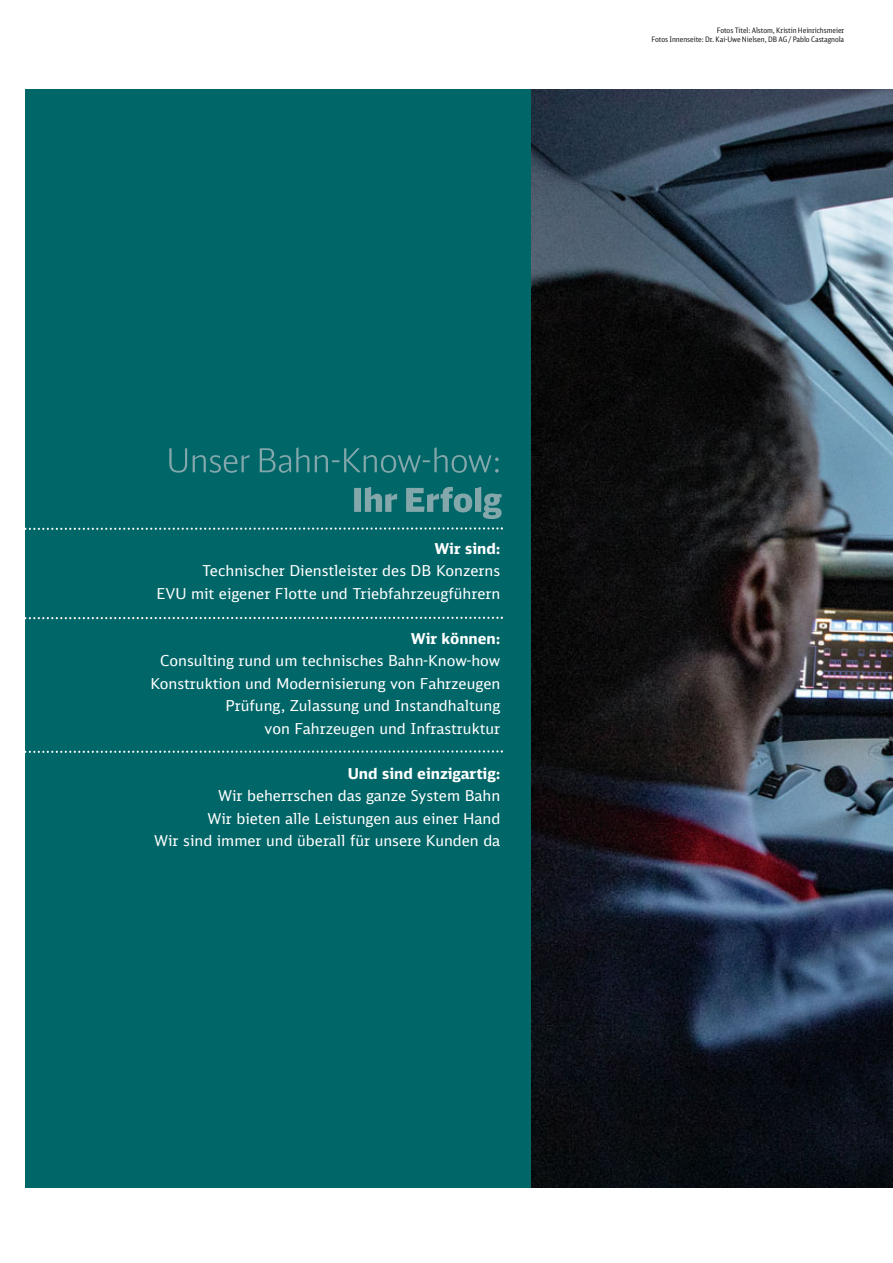
<style>
.page{position:relative;width:893px;height:1263px;background:#fff}
.page>*{position:absolute;margin:0;border:0;box-sizing:border-box;transform-origin:0 0}
.t1{font:15px/22.5px "DB Sans";color:#fff;text-align:right}
.t2{font:700 15px "DB Sans";color:#fff}
.t3{font:7.5px/9px "DB Sans Cond";letter-spacing:-.005em;color:#231f20;text-align:right}
</style>
<div class="page">
<div style="left:25px;top:89px;width:521px;height:1099px;background:#006668"></div>
<svg style="left:169px;top:447px;width:278px;height:26px"></svg>
<svg style="left:354px;top:487px;width:147px;height:32px"></svg>
<img style="left:531px;top:89px;width:361px;height:1099px">
<svg style="left:25px;top:527px;width:478px;height:3px"></svg>
<svg style="left:25px;top:617px;width:478px;height:2px"></svg>
<svg style="left:25px;top:750px;width:478px;height:3px"></svg>
<p class="t3" style="left:651px;top:26px;width:194px">Fotos Titel: Alstom, Kristin Heinrichsmeier<br>Fotos Innenseite: Dr. Kai-Uwe Nielsen, DB AG / Pablo Castagnola</p>
<p class="t2" style="left:434px;top:542px;width:67px">Wir sind:</p>
<p class="t1" style="left:156px;top:561px;width:345px">Technischer Dienstleister des DB Konzerns<br>EVU mit eigener Flotte und Triebfahrzeugführern</p>
<p class="t2" style="left:411px;top:632px;width:91px">Wir können:</p>
<p class="t1" style="left:150px;top:651px;width:351px">Consulting rund um technisches Bahn-Know-how Konstruktion und Modernisierung von Fahrzeugen Prüfung, Zulassung und Instandhaltung<br>von Fahrzeugen und Infrastruktur</p>
<p class="t2" style="left:348px;top:767px;width:154px">Und sind einzigartig:</p>
<p class="t1" style="left:154px;top:786px;width:347px">Wir beherrschen das ganze System Bahn<br>Wir bieten alle Leistungen aus einer Hand<br>Wir sind immer und überall für unsere Kunden da</p>
</div>
